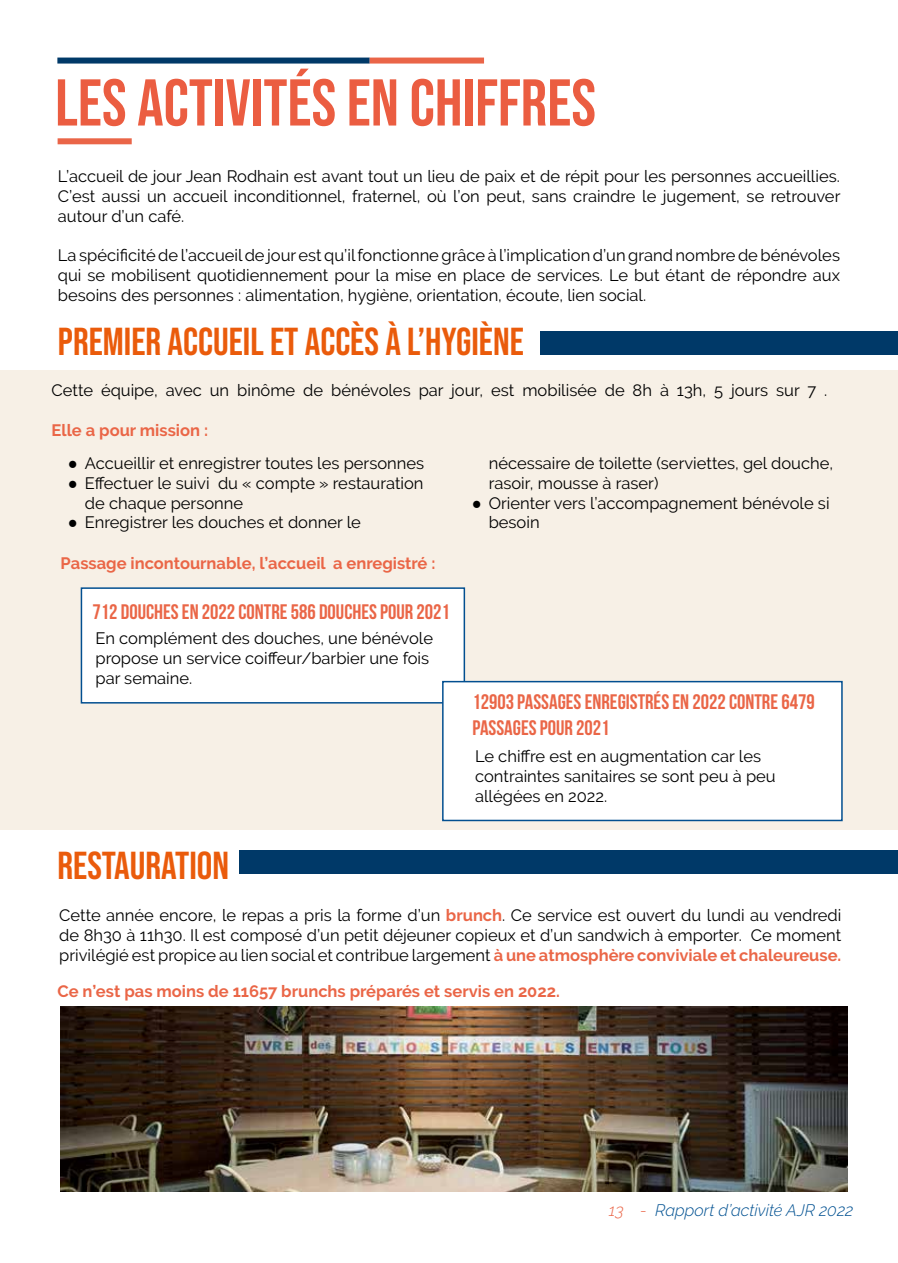
<style>
.page{position:relative;width:898px;height:1263px;background:#fff}
.page>*{position:absolute;margin:0;border:0;box-sizing:border-box;transform-origin:0 0}
.t1{font:66px "Bebas Neue";color:#eb5d41}
.t2{font:39px "Bebas Neue";color:#ea5b0b}
.t3{font:700 21px/25.2px "Bebas Neue";color:#ea6647}
.t4{font:16.5px/19.8px "Raleway";color:#000}
.t5{font:700 16.5px "Raleway";color:#ea6647}
.t6{font:italic 300 16.5px "Raleway";color:#035292}
.s1{font-family:"Times New Roman"}
.s2{font-weight:700;color:#ea6647}
.s3{color:#ea6649}
</style>
<div class="page">
<div style="left:0;top:370px;width:897px;height:459px;background:#f7f0e6"></div>
<div style="left:57px;top:58px;width:312px;height:6px;background:#003968"></div>
<div style="left:369px;top:58px;width:115px;height:6px;background:#ea6548"></div>
<div style="left:58px;top:138px;width:74px;height:6px;background:#ea6548"></div>
<div style="left:540px;top:331px;width:357px;height:23px;background:#003968"></div>
<div style="left:81px;top:587px;width:384px;height:116px;background:#fff;border:2px solid #024f90"></div>
<div style="left:442px;top:681px;width:400px;height:140px;background:#fff;border:2px solid #024f90"></div>
<div style="left:239px;top:851px;width:658px;height:23px;background:#003968"></div>
<img style="left:61px;top:1006px;width:786px;height:186px">
<h1 class="t1" style="left:55px;top:65px;width:542px">LES ACTIVITÉS EN CHIFFRES</h1>
<p class="t4" style="left:58px;top:166px;width:783px;text-align:justify">L’accueil de jour Jean Rodhain est avant tout un lieu de paix et de répit pour les personnes accueillies.<br>C’est aussi un accueil inconditionnel, fraternel, où l’on peut, sans craindre le jugement, se retrouver autour d’un café.</p>
<p class="t4" style="left:58px;top:245px;width:783px;text-align:justify">La spécificité de l’accueil de jour est qu’il fonctionne grâce à l’implication d’un grand nombre de bénévoles qui se mobilisent quotidiennement pour la mise en place de services. Le but étant de répondre aux besoins des personnes : alimentation, hygiène, orientation, écoute, lien social.</p>
<h2 class="t2" style="left:58px;top:319px;width:467px">PREMIER ACCUEIL ET ACCÈS À L’HYGIÈNE</h2>
<p class="t4" style="left:52px;top:380px;width:777px">Cette équipe, avec un binôme de bénévoles par jour, est mobilisée de 8h à 13h, 5 jours sur 7 .</p>
<p class="t5" style="left:52px;top:420px;width:158px">Elle a pour mission :</p>
<p class="t4" style="left:68px;top:453px;width:358px"><span class="s1">●</span> Accueillir et enregistrer toutes les personnes</p>
<p class="t4" style="left:85px;top:473px;width:340px;text-indent:-17px"><span class="s1">●</span> Effectuer le suivi du « compte » restauration de chaque personne</p>
<p class="t4" style="left:68px;top:513px;width:294px"><span class="s1">●</span> Enregistrer les douches et donner le</p>
<p class="t4" style="left:488px;top:453px;width:346px">nécessaire de toilette (serviettes, gel douche, rasoir, mousse à raser)</p>
<p class="t4" style="left:488px;top:493px;width:342px;text-indent:-17px"><span class="s1">●</span> Orienter vers l’accompagnement bénévole si besoin</p>
<p class="t5" style="left:61px;top:553px;width:376px">Passage incontournable, l’accueil a enregistré :</p>
<p class="t3" style="left:92px;top:599px;width:359px">712 DOUCHES EN 2022 CONTRE 586 DOUCHES POUR 2021</p>
<p class="t4" style="left:95px;top:628px;width:339px">En complément des douches, une bénévole propose un service coiffeur/barbier une fois par semaine.</p>
<p class="t3" style="left:472px;top:689px;width:343px">12903 PASSAGES ENREGISTRÉS EN 2022 CONTRE 6479<br>PASSAGES POUR 2021</p>
<p class="t4" style="left:475px;top:746px;width:302px">Le chiffre est en augmentation car les contraintes sanitaires se sont peu à peu allégées en 2022.</p>
<h2 class="t2" style="left:57px;top:844px;width:173px">RESTAURATION</h2>
<p class="t4" style="left:59px;top:905px;width:783px;text-align:justify">Cette année encore, le repas a pris la forme d’un <span class="s2">brunch</span>. Ce service est ouvert du lundi au vendredi de 8h30 à 11h30. Il est composé d’un petit déjeuner copieux et d’un sandwich à emporter. Ce moment privilégié est propice au lien social et contribue largement <span class="s2">à une atmosphère conviviale et chaleureuse.</span></p>
<p class="t5" style="left:57px;top:982px;width:503px">Ce n’est pas moins de 11657 brunchs préparés et servis en 2022.</p>
<p class="t6" style="left:608px;top:1200px;width:246px"><span class="s3">13 -</span> Rapport d’activité AJR 2022</p>
</div>
